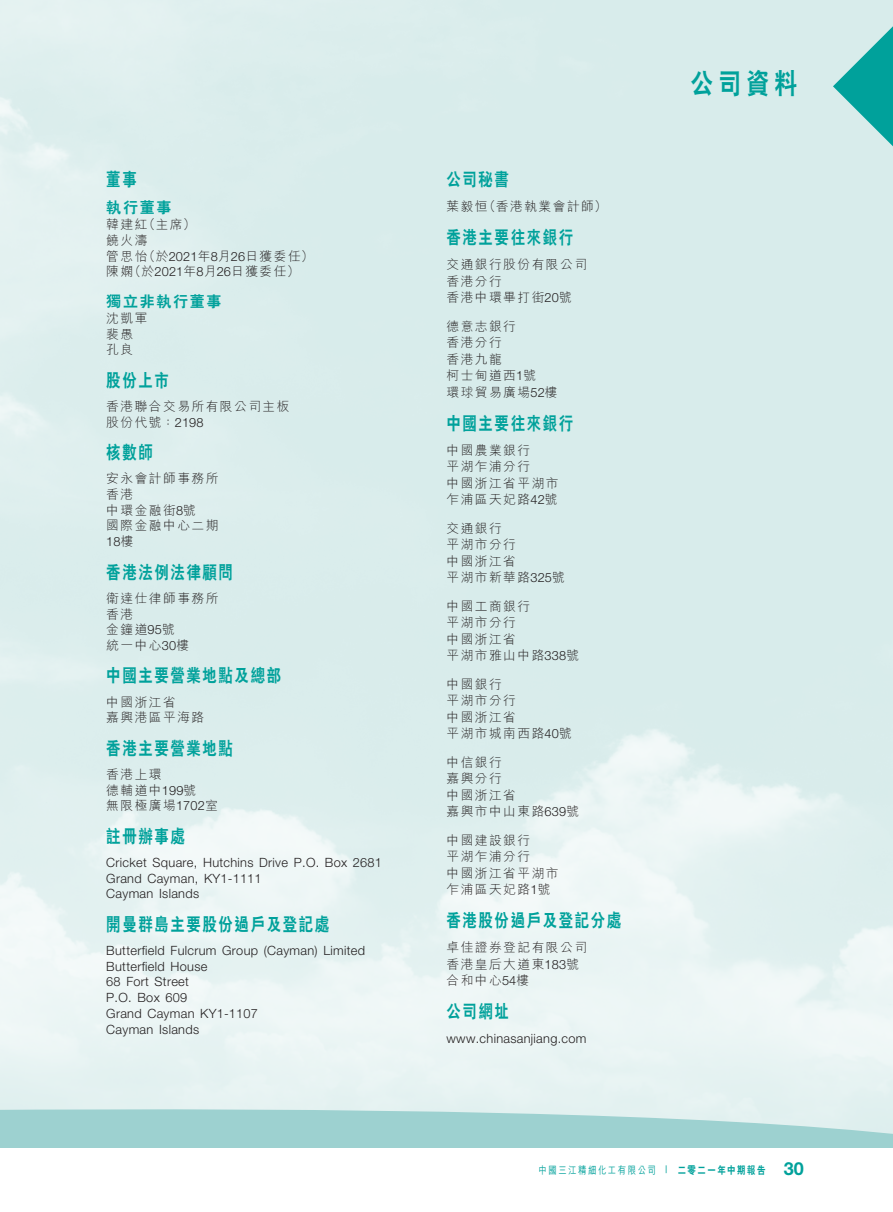
<style>
.page{position:relative;width:893px;height:1212px;background:#fff}
.page>*{position:absolute;margin:0;border:0;box-sizing:border-box;transform-origin:0 0}
.t1{font:800 28.5px "C Hei 2 HK";color:#00a19b;scale:.8 1}
._03_H1{font:800 18px "C Hei 2 HK";letter-spacing:.115em;color:#00a19b;scale:.8 1}
.t2{font:700 18px "Helvetica Neue LT Std";color:#00a19b}
._04___H2{font:800 15px "C Hei 2 HK";letter-spacing:.115em;color:#00a19b}
._01_Body_Text{font:300 12.75px "M Hei HK";letter-spacing:.115em;color:#231f20}
._01_Body_Text-2{font:300 12.75px "Helvetica Neue LT Std";letter-spacing:.025em;color:#231f20}
.t3{font:500 10.5px "M Hei HK";letter-spacing:.18em;color:#00a19b;scale:.8 1}
.t4{font:800 10.5px "C Hei 2 HK";letter-spacing:.18em;color:#00a19b;scale:.8 1}
.t5{font:condensed 10.5px "Helvetica Neue LT Std";color:#00a19b}
.s1{font-family:"Helvetica Neue LT Std"}
.s2{font-family:"M Hei HK"}
</style>
<div class="page">
<svg style="left:0;top:1107px;width:893px;height:41px;background:#aad7d6"></svg>
<svg style="left:833px;top:5px;width:60px;height:163px;background:#89d0ce"></svg>
<p class="_03_H1" style="left:106px;top:167px;width:40px">董事</p>
<p class="_04___H2" style="left:106px;top:198px;width:67px">執行董事</p>
<p class="_01_Body_Text" style="left:143px;top:216px;width:54px">（主席(</p>
<p class="_01_Body_Text" style="left:106px;top:216px;width:43px">韓建紅</p>
<p class="_01_Body_Text" style="left:106px;top:231px;width:43px">饒火濤</p>
<p class="_01_Body_Text" style="left:143px;top:247px;width:172px">（於<span class="s1">2021</span>年<span class="s1">8</span>月<span class="s1">26</span>日獲委任(</p>
<p class="_01_Body_Text" style="left:106px;top:247px;width:43px">管思怡</p>
<p class="_01_Body_Text" style="left:129px;top:263px;width:172px">（於<span class="s1">2021</span>年<span class="s1">8</span>月<span class="s1">26</span>日獲委任(</p>
<p class="_01_Body_Text" style="left:106px;top:263px;width:28px">陳嫻</p>
<p class="_04___H2" style="left:106px;top:292px;width:117px">獨立非執行董事</p>
<p class="_01_Body_Text" style="left:106px;top:309px;width:43px">沈凱軍</p>
<p class="_01_Body_Text" style="left:106px;top:325px;width:28px">裴愚</p>
<p class="_01_Body_Text" style="left:106px;top:341px;width:28px">孔良</p>
<p class="_03_H1" style="left:106px;top:368px;width:80px">股份上市</p>
<p class="_01_Body_Text" style="left:106px;top:397px;width:185px">香港聯合交易所有限公司主板</p>
<p class="_01_Body_Text" style="left:106px;top:413px;width:99px">股份代號：<span class="s1">2198</span></p>
<p class="_03_H1" style="left:106px;top:440px;width:60px">核數師</p>
<p class="_01_Body_Text" style="left:106px;top:470px;width:114px">安永會計師事務所</p>
<p class="_01_Body_Text" style="left:106px;top:485px;width:28px">香港</p>
<p class="_01_Body_Text" style="left:106px;top:501px;width:91px">中環金融街<span class="s1">8</span>號</p>
<p class="_01_Body_Text" style="left:106px;top:517px;width:114px">國際金融中心二期</p>
<p class="_01_Body_Text-2" style="left:106px;top:534px;width:29px">18<span class="s2">樓</span></p>
<p class="_03_H1" style="left:106px;top:560px;width:160px">香港法例法律顧問</p>
<p class="_01_Body_Text" style="left:106px;top:589px;width:114px">衛達仕律師事務所</p>
<p class="_01_Body_Text" style="left:106px;top:605px;width:28px">香港</p>
<p class="_01_Body_Text-2" style="left:148px;top:622px;width:16px">95</p>
<p class="_01_Body_Text" style="left:106px;top:621px;width:70px">金鐘道 號</p>
<p class="_01_Body_Text-2" style="left:162px;top:638px;width:16px">30</p>
<p class="_01_Body_Text" style="left:106px;top:636px;width:84px">統一中心 樓</p>
<p class="_03_H1" style="left:106px;top:663px;width:220px">中國主要營業地點及總部</p>
<p class="_01_Body_Text" style="left:106px;top:693px;width:71px">中國浙江省</p>
<p class="_01_Body_Text" style="left:106px;top:709px;width:99px">嘉興港區平海路</p>
<p class="_03_H1" style="left:106px;top:736px;width:160px">香港主要營業地點</p>
<p class="_01_Body_Text" style="left:106px;top:765px;width:57px">香港上環</p>
<p class="_01_Body_Text" style="left:106px;top:781px;width:92px">德輔道中<span class="s1">199</span>號</p>
<p class="_01_Body_Text" style="left:106px;top:797px;width:113px">無限極廣場<span class="s1">1702</span>室</p>
<p class="_03_H1" style="left:106px;top:824px;width:100px">註冊辦事處</p>
<p class="_01_Body_Text-2" style="left:106px;top:854px;width:277px">Cricket Square, Hutchins Drive P O. . Box 2681</p>
<p class="_01_Body_Text-2" style="left:106px;top:870px;width:157px">Grand Cayman, KY1-1111</p>
<p class="_01_Body_Text-2" style="left:106px;top:886px;width:94px">Cayman Islands</p>
<p class="_03_H1" style="left:106px;top:912px;width:280px">開曼群島主要股份過戶及登記處</p>
<p class="_01_Body_Text-2" style="left:106px;top:942px;width:260px">Butterfield Fulcrum Group (Cayman) Limited</p>
<p class="_01_Body_Text-2" style="left:106px;top:958px;width:103px">Butterfield House</p>
<p class="_01_Body_Text-2" style="left:106px;top:974px;width:84px">68 Fort Street</p>
<p class="_01_Body_Text-2" style="left:106px;top:990px;width:82px">P O. . Box 609</p>
<p class="_01_Body_Text-2" style="left:106px;top:1005px;width:153px">Grand Cayman KY1-1107</p>
<p class="_01_Body_Text-2" style="left:106px;top:1021px;width:94px">Cayman Islands</p>
<p class="_03_H1" style="left:446px;top:167px;width:80px">公司秘書</p>
<p class="_01_Body_Text" style="left:483px;top:198px;width:125px">（香港執業會計師(</p>
<p class="_01_Body_Text" style="left:446px;top:198px;width:43px">葉毅恒</p>
<p class="_03_H1" style="left:446px;top:225px;width:160px">香港主要往來銀行</p>
<p class="_01_Body_Text" style="left:446px;top:256px;width:142px">交通銀行股份有限公司</p>
<p class="_01_Body_Text" style="left:446px;top:272px;width:57px">香港分行</p>
<p class="_01_Body_Text-2" style="left:545px;top:290px;width:16px">20</p>
<p class="_01_Body_Text" style="left:446px;top:289px;width:127px">香港中環畢打街 號</p>
<p class="_01_Body_Text" style="left:446px;top:317px;width:71px">德意志銀行</p>
<p class="_01_Body_Text" style="left:446px;top:334px;width:57px">香港分行</p>
<p class="_01_Body_Text" style="left:446px;top:350px;width:57px">香港九龍</p>
<p class="_01_Body_Text" style="left:446px;top:367px;width:91px">柯士甸道西<span class="s1">1</span>號</p>
<p class="_01_Body_Text-2" style="left:530px;top:384px;width:16px">52</p>
<p class="_01_Body_Text" style="left:446px;top:383px;width:113px">環球貿易廣場 樓</p>
<p class="_03_H1" style="left:446px;top:411px;width:160px">中國主要往來銀行</p>
<p class="_01_Body_Text" style="left:446px;top:441px;width:85px">中國農業銀行</p>
<p class="_01_Body_Text" style="left:446px;top:458px;width:85px">平湖乍浦分行</p>
<p class="_01_Body_Text" style="left:446px;top:474px;width:114px">中國浙江省平湖市</p>
<p class="_01_Body_Text-2" style="left:530px;top:492px;width:16px">42</p>
<p class="_01_Body_Text" style="left:446px;top:491px;width:113px">乍浦區天妃路 號</p>
<p class="_01_Body_Text" style="left:446px;top:519px;width:57px">交通銀行</p>
<p class="_01_Body_Text" style="left:446px;top:536px;width:71px">平湖市分行</p>
<p class="_01_Body_Text" style="left:446px;top:552px;width:71px">中國浙江省</p>
<p class="_01_Body_Text" style="left:446px;top:569px;width:120px">平湖市新華路<span class="s1">325</span>號</p>
<p class="_01_Body_Text" style="left:446px;top:597px;width:85px">中國工商銀行</p>
<p class="_01_Body_Text" style="left:446px;top:614px;width:71px">平湖市分行</p>
<p class="_01_Body_Text" style="left:446px;top:630px;width:71px">中國浙江省</p>
<p class="_01_Body_Text" style="left:446px;top:647px;width:134px">平湖市雅山中路<span class="s1">338</span>號</p>
<p class="_01_Body_Text" style="left:446px;top:675px;width:57px">中國銀行</p>
<p class="_01_Body_Text" style="left:446px;top:692px;width:71px">平湖市分行</p>
<p class="_01_Body_Text" style="left:446px;top:708px;width:71px">中國浙江省</p>
<p class="_01_Body_Text-2" style="left:545px;top:726px;width:16px">40</p>
<p class="_01_Body_Text" style="left:446px;top:725px;width:127px">平湖市城南西路 號</p>
<p class="_01_Body_Text" style="left:446px;top:753px;width:57px">中信銀行</p>
<p class="_01_Body_Text" style="left:446px;top:770px;width:57px">嘉興分行</p>
<p class="_01_Body_Text" style="left:446px;top:786px;width:71px">中國浙江省</p>
<p class="_01_Body_Text" style="left:446px;top:803px;width:134px">嘉興市中山東路<span class="s1">639</span>號</p>
<p class="_01_Body_Text" style="left:446px;top:831px;width:85px">中國建設銀行</p>
<p class="_01_Body_Text" style="left:446px;top:848px;width:85px">平湖乍浦分行</p>
<p class="_01_Body_Text" style="left:446px;top:864px;width:114px">中國浙江省平湖市</p>
<p class="_01_Body_Text" style="left:446px;top:881px;width:105px">乍浦區天妃路<span class="s1">1</span>號</p>
<p class="_03_H1" style="left:446px;top:908px;width:220px">香港股份過戶及登記分處</p>
<p class="_01_Body_Text" style="left:446px;top:939px;width:142px">卓佳證券登記有限公司</p>
<p class="_01_Body_Text" style="left:446px;top:955px;width:134px">香港皇后大道東<span class="s1">183</span>號</p>
<p class="_01_Body_Text-2" style="left:502px;top:973px;width:16px">54</p>
<p class="_01_Body_Text" style="left:446px;top:972px;width:84px">合和中心 樓</p>
<p class="_03_H1" style="left:446px;top:999px;width:80px">公司網址</p>
<p class="_01_Body_Text-2" style="left:446px;top:1031px;width:142px">www.chinasanjiang.com</p>
<h1 class="t1" style="left:690px;top:64px;width:135px">公司資料</h1>
<p class="t3" style="left:539px;top:1162px;width:148px">中國三江精細化工有限公司</p>
<p class="t5" style="left:665px;top:1163px;width:4px">|</p>
<p class="t4" style="left:678px;top:1163px;width:111px">二零二一年中期報告</p>
<h2 class="t2" style="left:784px;top:1157px;width:22px">30</h2>
</div>
